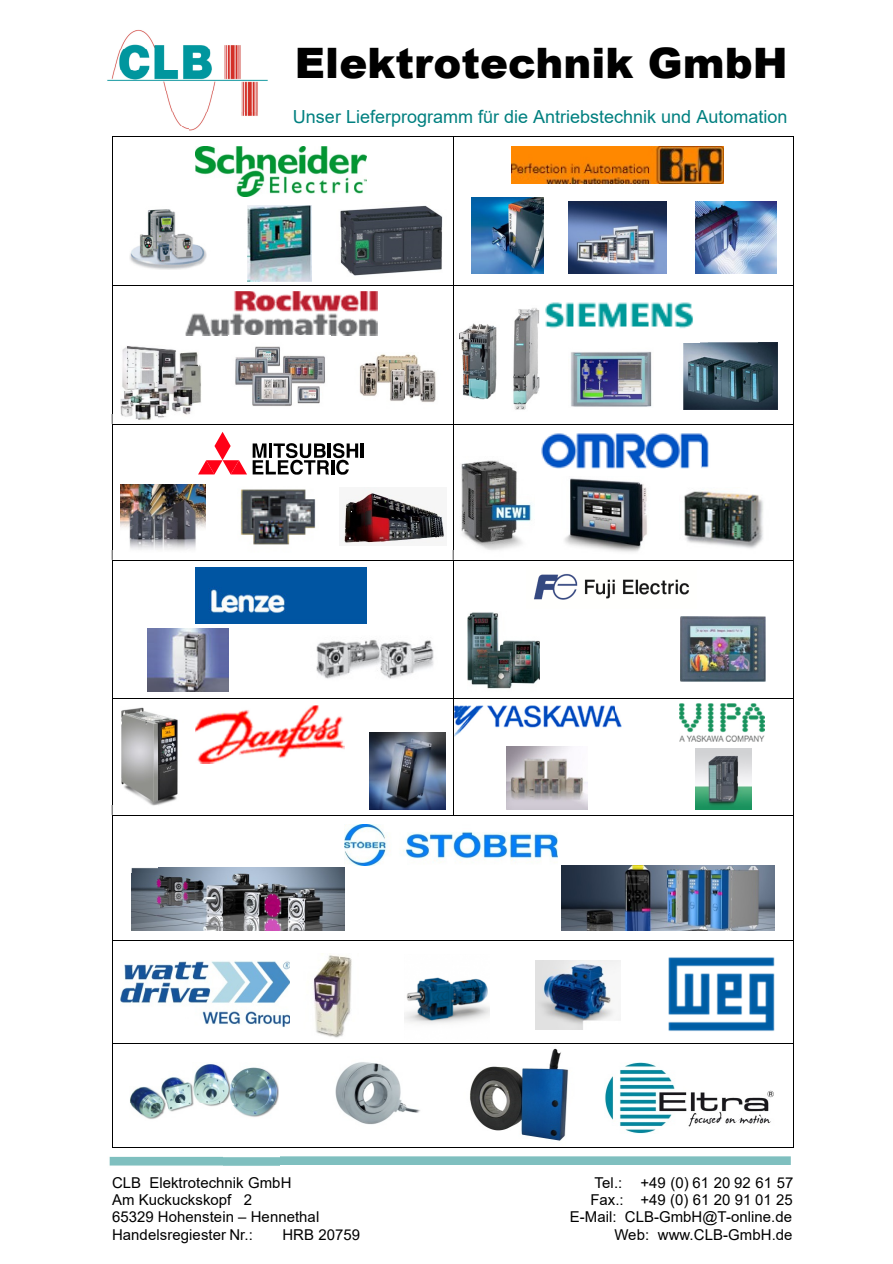
<style>
.page{position:relative;width:893px;height:1264px;background:#fff}
.page>*{position:absolute;margin:0;border:0;box-sizing:border-box;transform-origin:0 0}
.t1{font:900 42px "Arial";color:#000}
.t2{font:18px "Arial";color:#008080}
.t3{font:15px "Arial";letter-spacing:.005em;color:#000}
</style>
<div class="page">
<img style="left:107px;top:29px;width:161px;height:102px">
<img style="left:196px;top:146px;width:170px;height:51px">
<img style="left:129px;top:209px;width:78px;height:60px">
<img style="left:247px;top:206px;width:64px;height:75px">
<img style="left:511px;top:146px;width:212px;height:37px">
<img style="left:471px;top:197px;width:73px;height:77px">
<img style="left:568px;top:201px;width:98px;height:72px">
<img style="left:695px;top:202px;width:81px;height:71px">
<img style="left:185px;top:291px;width:192px;height:45px">
<img style="left:121px;top:346px;width:80px;height:72px">
<img style="left:570px;top:351px;width:82px;height:56px">
<img style="left:683px;top:342px;width:94px;height:67px">
<hr style="left:361px;top:443px;width:3px;height:14px;background:#000">
<svg style="left:253px;top:443px;width:105px;height:31px"></svg>
<svg style="left:198px;top:432px;width:49px;height:42px"></svg>
<img style="left:120px;top:484px;width:85px;height:66px">
<img style="left:240px;top:489px;width:76px;height:56px">
<img style="left:541px;top:433px;width:161px;height:35px">
<img style="left:461px;top:460px;width:71px;height:90px">
<img style="left:564px;top:478px;width:83px;height:74px">
<img style="left:684px;top:489px;width:79px;height:60px">
<img style="left:196px;top:567px;width:170px;height:57px">
<img style="left:147px;top:628px;width:81px;height:63px">
<img style="left:467px;top:615px;width:72px;height:74px">
<img style="left:680px;top:616px;width:85px;height:65px">
<img style="left:196px;top:705px;width:149px;height:58px">
<img style="left:369px;top:732px;width:77px;height:77px">
<img style="left:454px;top:705px;width:161px;height:32px">
<img style="left:506px;top:746px;width:81px;height:63px">
<img style="left:132px;top:867px;width:212px;height:63px">
<img style="left:344px;top:824px;width:213px;height:41px">
<img style="left:561px;top:865px;width:213px;height:64px">
<img style="left:120px;top:961px;width:170px;height:66px">
<img style="left:313px;top:953px;width:39px;height:85px">
<img style="left:404px;top:977px;width:85px;height:47px">
<img style="left:536px;top:960px;width:85px;height:69px">
<img style="left:668px;top:957px;width:107px;height:74px">
<img style="left:316px;top:639px;width:118px;height:40px">
<img style="left:335px;top:1062px;width:85px;height:63px">
<img style="left:464px;top:1043px;width:116px;height:98px">
<img style="left:605px;top:1062px;width:169px;height:71px">
<img style="left:130px;top:1064px;width:148px;height:40px">
<img style="left:340px;top:205px;width:103px;height:71px">
<img style="left:229px;top:335px;width:101px;height:71px">
<img style="left:359px;top:354px;width:77px;height:48px">
<img style="left:121px;top:707px;width:57px;height:98px">
<img style="left:679px;top:703px;width:86px;height:38px">
<img style="left:696px;top:748px;width:55px;height:61px">
<img style="left:545px;top:302px;width:148px;height:27px">
<img style="left:534px;top:574px;width:155px;height:26px">
<img style="left:340px;top:487px;width:106px;height:57px">
<img style="left:459px;top:308px;width:81px;height:102px">
<img style="left:109px;top:1103px;width:153px;height:63px">
<img style="left:223px;top:1104px;width:56px;height:62px">
<img style="left:131px;top:126px;width:58px;height:5px">
<hr style="left:113px;top:136px;width:340px;height:1px;background:#000">
<hr style="left:453px;top:136px;width:340px;height:1px;background:#000">
<hr style="left:112px;top:137px;width:1px;height:148px;background:#000">
<hr style="left:453px;top:137px;width:1px;height:148px;background:#000">
<hr style="left:793px;top:137px;width:1px;height:148px;background:#000">
<img style="left:700px;top:342px;width:58px;height:1px">
<hr style="left:113px;top:285px;width:340px;height:1px;background:#000">
<hr style="left:453px;top:285px;width:340px;height:1px;background:#000">
<hr style="left:112px;top:286px;width:1px;height:138px;background:#000">
<hr style="left:453px;top:286px;width:1px;height:138px;background:#000">
<hr style="left:793px;top:286px;width:1px;height:138px;background:#000">
<img style="left:111px;top:414px;width:47px;height:10px">
<img style="left:702px;top:434px;width:7px;height:34px">
<hr style="left:113px;top:424px;width:340px;height:1px;background:#000">
<hr style="left:453px;top:424px;width:340px;height:1px;background:#000">
<hr style="left:112px;top:424px;width:1px;height:136px;background:#000">
<hr style="left:453px;top:424px;width:1px;height:136px;background:#000">
<hr style="left:793px;top:424px;width:1px;height:136px;background:#000">
<img style="left:111px;top:550px;width:2px;height:10px">
<img style="left:452px;top:550px;width:46px;height:67px">
<hr style="left:113px;top:560px;width:340px;height:1px;background:#000">
<hr style="left:453px;top:560px;width:340px;height:1px;background:#000">
<hr style="left:112px;top:561px;width:1px;height:137px;background:#000">
<hr style="left:453px;top:561px;width:1px;height:137px;background:#000">
<hr style="left:793px;top:561px;width:1px;height:137px;background:#000">
<img style="left:178px;top:815px;width:58px;height:1px">
<img style="left:615px;top:709px;width:7px;height:19px">
<hr style="left:113px;top:698px;width:340px;height:1px;background:#000">
<hr style="left:453px;top:698px;width:340px;height:1px;background:#000">
<hr style="left:112px;top:698px;width:1px;height:116px;background:#000">
<hr style="left:453px;top:698px;width:1px;height:116px;background:#000">
<hr style="left:793px;top:698px;width:1px;height:116px;background:#000">
<img style="left:111px;top:805px;width:47px;height:67px">
<hr style="left:113px;top:814px;width:340px;height:1px;background:#000">
<hr style="left:453px;top:814px;width:340px;height:1px;background:#000">
<hr style="left:112px;top:815px;width:1px;height:124px;background:#000">
<hr style="left:793px;top:815px;width:1px;height:124px;background:#000">
<hr style="left:113px;top:939px;width:680px;height:1px;background:#000">
<hr style="left:112px;top:940px;width:1px;height:102px;background:#000">
<hr style="left:793px;top:940px;width:1px;height:102px;background:#000">
<hr style="left:113px;top:1042px;width:680px;height:1px;background:#000">
<hr style="left:112px;top:1043px;width:1px;height:103px;background:#000">
<hr style="left:113px;top:1146px;width:680px;height:1px;background:#000">
<hr style="left:793px;top:1043px;width:1px;height:103px;background:#000">
<h1 class="t1" style="left:295px;top:48px;width:494px">Elektrotechnik GmbH</h1>
<p class="t2" style="left:293px;top:110px;width:496px">Unser Lieferprogramm für die Antriebstechnik und Automation</p>
<p class="t3" style="left:112px;top:1176px;width:181px">CLB Elektrotechnik GmbH</p>
<p class="t3" style="left:594px;top:1176px;width:200px">Tel.: +49 (0) 61 20 92 61 57</p>
<p class="t3" style="left:112px;top:1193px;width:142px">Am Kuckuckskopf 2</p>
<p class="t3" style="left:590px;top:1193px;width:204px">Fax.: +49 (0) 61 20 91 01 25</p>
<p class="t3" style="left:112px;top:1210px;width:209px">65329 Hohenstein – Hennethal</p>
<p class="t3" style="left:570px;top:1210px;width:224px">E-Mail: CLB-GmbH@T-online.de</p>
<p class="t3" style="left:112px;top:1228px;width:142px">Handelsregiester Nr.:</p>
<p class="t3" style="left:282px;top:1228px;width:79px">HRB 20759</p>
<p class="t3" style="left:614px;top:1228px;width:180px">Web: www.CLB-GmbH.de</p>
</div>
